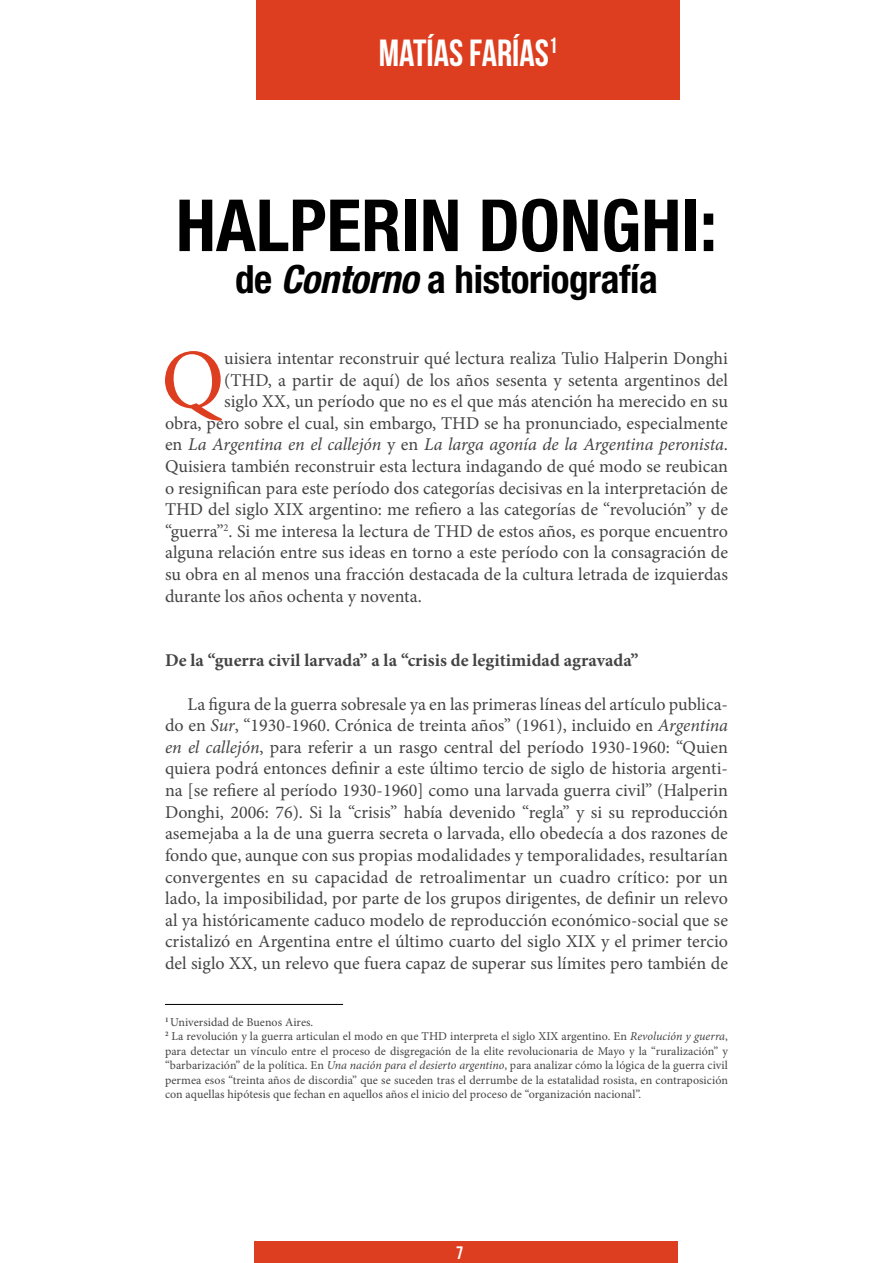
<style>
.page{position:relative;width:893px;height:1263px;background:#fff}
.page>*{position:absolute;margin:0;border:0;box-sizing:border-box;transform-origin:0 0}
.t1{font:84.45px "Minion Pro";color:#dc3e1f}
.t2{font:700 condensed 72px "Helvetica Neue";color:#000}
.t3{font:700 condensed 39px "Helvetica Neue";letter-spacing:-.01em;color:#000}
.t4{font:37.8px "Bebas Neue";color:#fff}
.t5{font:18px/21.6px "Minion Pro";color:#454444;text-align:justify}
.t6{font:italic 18px "Minion Pro";letter-spacing:-.005em;color:#454444}
.t7{font:700 18px "Minion Pro";color:#454444}
.t8{font:18px "Bebas Neue";color:#fff}
.t9{font:12px/14.4px "Minion Pro";letter-spacing:.005em;color:#454444}
.s1{font-style:italic}
.s2{font-style:normal}
</style>
<div class="page">
<div style="left:254px;top:1241px;width:424px;height:22px;background:#dc3e1f"></div>
<div style="left:256px;top:0;width:424px;height:99px;background:#dc3e1f"></div>
<hr style="left:165px;top:1004px;width:178px;height:1px;background:#000">
<h3 class="t4" style="left:379px;top:32px;width:180px">MATÍAS FARÍAS<sup>1</sup></h3>
<h2 class="t2" style="left:176px;top:182px;width:543px">HALPERIN DONGHI:</h2>
<h3 class="t3" style="left:235px;top:255px;width:424px">de <span class="s1">Contorno</span> a historiografía</h3>
<h1 class="t1" style="left:161px;top:324px;width:64px">Q</h1>
<p class="t5" style="left:224px;top:348px;width:505px">uisiera intentar reconstruir qué lectura realiza Tulio Halperin Donghi</p>
<p class="t5" style="left:224px;top:369px;width:505px">(THD, a partir de aquí) de los años sesenta y setenta argentinos del</p>
<p class="t5" style="left:224px;top:391px;width:505px">siglo XX, un período que no es el que más atención ha merecido en su</p>
<p class="t5" style="left:165px;top:412px;width:564px">obra, pero sobre el cual, sin embargo, THD se ha pronunciado, especialmente</p>
<p class="t6" style="left:165px;top:432px;width:564px"><span class="s2">en</span> La Argentina en el callejón <span class="s2">y en</span> La larga agonía de la Argentina peronista<span class="s2">.</span></p>
<p class="t5" style="left:165px;top:456px;width:564px">Quisiera también reconstruir esta lectura indagando de qué modo se reubican</p>
<p class="t5" style="left:165px;top:477px;width:564px">o resignifican para este período dos categorías decisivas en la interpretación de</p>
<p class="t5" style="left:165px;top:499px;width:564px">THD del siglo XIX argentino: me refiero a las categorías de “revolución” y de</p>
<p class="t5" style="left:165px;top:520px;width:564px">“guerra”<sup>2</sup>. Si me interesa la lectura de THD de estos años, es porque encuentro</p>
<p class="t5" style="left:165px;top:542px;width:564px">alguna relación entre sus ideas en torno a este período con la consagración de</p>
<p class="t5" style="left:165px;top:564px;width:564px">su obra en al menos una fracción destacada de la cultura letrada de izquierdas</p>
<p class="t5" style="left:165px;top:585px;width:258px">durante los años ochenta y noventa.</p>
<p class="t7" style="left:165px;top:648px;width:475px">De la “guerra civil larvada” a la “crisis de legitimidad agravada”</p>
<p class="t5" style="left:165px;top:693px;width:564px;text-indent:22px">La figura de la guerra sobresale ya en las primeras líneas del artículo publica&shy;do en <span class="s1">Sur</span>, “1930-1960. Crónica de treinta años” (1961), incluido en <span class="s1">Argentina en el callejón</span>, para referir a un rasgo central del período 1930-1960: “Quien quiera podrá entonces definir a este último tercio de siglo de historia argenti&shy;na [se refiere al período 1930-1960] como una larvada guerra civil” (Halperin Donghi, 2006: 76). Si la “crisis” había devenido “regla” y si su reproducción asemejaba a la de una guerra secreta o larvada, ello obedecía a dos razones de fondo que, aunque con sus propias modalidades y temporalidades, resultarían convergentes en su capacidad de retroalimentar un cuadro crítico: por un lado, la imposibilidad, por parte de los grupos dirigentes, de definir un relevo al ya históricamente caduco modelo de reproducción económico-social que se cristalizó en Argentina entre el último cuarto del siglo XIX y el primer tercio del siglo XX, un relevo que fuera capaz de superar sus límites pero también de</p>
<p class="t9" style="left:165px;top:1015px;width:564px"><sup>1</sup> Universidad de Buenos Aires.<br><sup>2</sup> La revolución y la guerra articulan el modo en que THD interpreta el siglo XIX argentino. En <span class="s1">Revolución y guerra</span>, para detectar un vínculo entre el proceso de disgregación de la elite revolucionaria de Mayo y la “ruralización” y “barbarización” de la política. En <span class="s1">Una nación para el desierto argentino</span>, para analizar cómo la lógica de la guerra civil permea esos “treinta años de discordia” que se suceden tras el derrumbe de la estatalidad rosista, en contraposición con aquellas hipótesis que fechan en aquellos años el inicio del proceso de “organización nacional”.</p>
<p class="t8" style="left:456px;top:1243px;width:9px">7</p>
</div>
